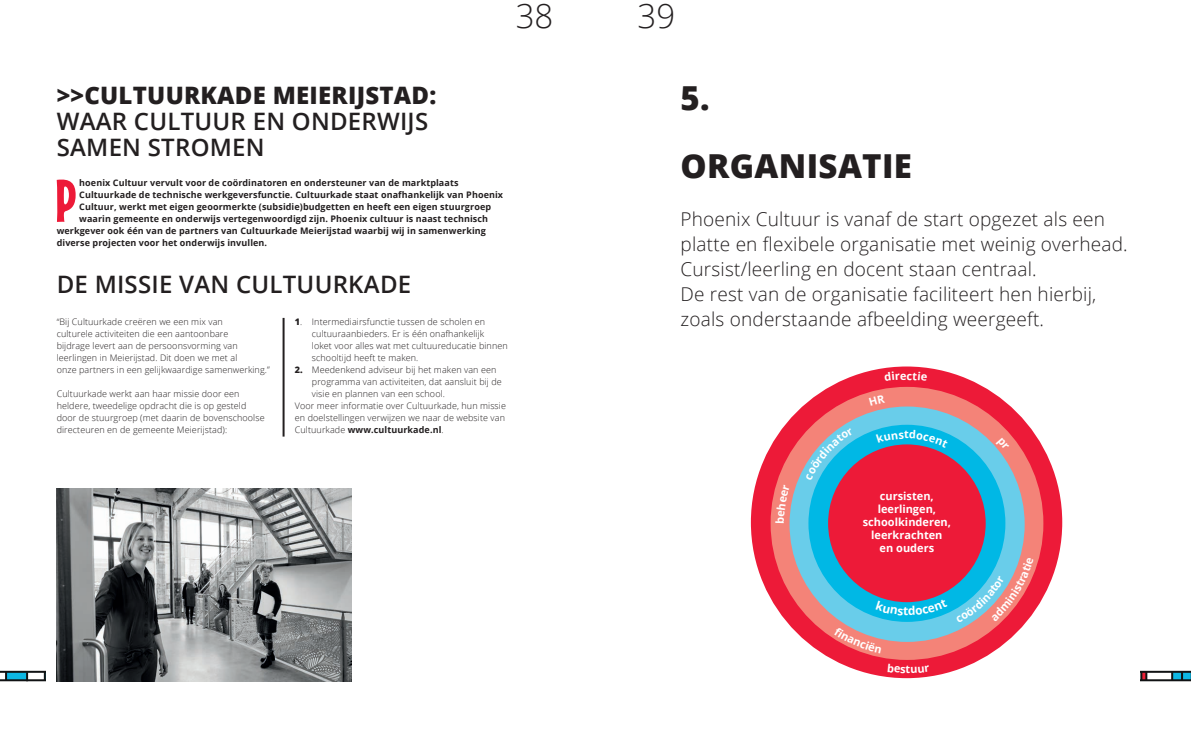
<style>
.page{position:relative;width:1191px;height:738px;background:#fff}
.page>*{position:absolute;margin:0;border:0;box-sizing:border-box;transform-origin:0 0}
.t1{font:61px "Las Vegas OT Jackpot";color:#ed1a38}
.t2{font:800 33px/67px "Open Sans";letter-spacing:.01em;color:#231f20}
.t3{font:300 33px "Open Sans";color:#231f20}
.t4{font:600 24px/26px "Open Sans";letter-spacing:.01em;color:#231f20}
.t5{font:800 24px "Open Sans";letter-spacing:.01em;color:#231f20}
.t6{font:300 19px/25px "Open Sans";letter-spacing:.01em;color:#231f20}
.t7{font:700 11px/13.2px "Open Sans";color:#fff;text-align:center}
.t8{font:300 9px/12px "Open Sans";letter-spacing:.01em;color:#231f20}
.t9{font:700 9px "Open Sans";letter-spacing:.01em;color:#231f20}
.s1{font-weight:800}
.s2{font-weight:300}
</style>
<div class="page">
<hr style="left:282px;top:317px;width:2px;height:119px;background:#231f20">
<img style="left:57px;top:488px;width:294px;height:192px">
<svg style="left:0;top:672px;width:44px;height:6px"></svg>
<svg style="left:7px;top:672px;width:19px;height:6px"></svg>
<svg style="left:5px;top:672px;width:2px;height:6px"></svg>
<svg style="left:26px;top:672px;width:2px;height:6px"></svg>
<hr style="left:0;top:678px;width:45px;height:2px;background:#111314">
<svg style="left:44px;top:671px;width:2px;height:9px"></svg>
<hr style="left:0;top:670px;width:45px;height:2px;background:#111314">
<svg style="left:1147px;top:672px;width:24px;height:6px"></svg>
<svg style="left:1173px;top:672px;width:17px;height:6px"></svg>
<svg style="left:1181px;top:672px;width:2px;height:6px"></svg>
<hr style="left:1140px;top:678px;width:51px;height:2px;background:#111314">
<svg style="left:1140px;top:672px;width:7px;height:8px"></svg>
<svg style="left:1171px;top:672px;width:2px;height:8px"></svg>
<hr style="left:1140px;top:670px;width:51px;height:2px;background:#111314">
<div style="left:751px;top:366px;width:311px;height:311px;background:#ed1a38;border-radius:50%"></div>
<div style="left:770px;top:386px;width:273px;height:273px;background:#f48378;border-radius:50%"></div>
<div style="left:789px;top:406px;width:235px;height:235px;background:#69cdea;border-radius:50%"></div>
<div style="left:808px;top:424px;width:197px;height:197px;background:#00b8e5;border-radius:50%"></div>
<div style="left:828px;top:444px;width:157px;height:157px;background:#ed1a38;border-radius:50%"></div>
<svg style="left:876px;top:429px;width:72px;height:18px"></svg>
<svg style="left:882px;top:598px;width:65px;height:16px"></svg>
<svg style="left:805px;top:427px;width:48px;height:53px"></svg>
<svg style="left:833px;top:626px;width:48px;height:26px"></svg>
<svg style="left:956px;top:556px;width:77px;height:66px"></svg>
<svg style="left:775px;top:484px;width:15px;height:39px"></svg>
<h2 class="t3" style="left:515px;top:-6px;width:39px">38</h2>
<h2 class="t3" style="left:637px;top:-6px;width:39px">39</h2>
<h3 class="t5" style="left:57px;top:76px;width:381px">&gt;&gt;CULTUURKADE MEIERIJSTAD:</h3>
<h3 class="t4" style="left:57px;top:107px;width:373px">WAAR CULTUUR EN ONDERWIJS<br>SAMEN STROMEN</h3>
<h1 class="t1" style="left:55px;top:168px;width:23px">P</h1>
<p class="t9" style="left:79px;top:176px;width:381px">hoenix Cultuur vervult voor de coördinatoren en ondersteuner van de marktplaats</p>
<p class="t9" style="left:79px;top:188px;width:425px">Cultuurkade de technische werkgeversfunctie. Cultuurkade staat onafhankelijk van Phoenix</p>
<p class="t9" style="left:79px;top:200px;width:413px">Cultuur, werkt met eigen geoormerkte (subsidie)budgetten en heeft een eigen stuurgroep</p>
<p class="t9" style="left:79px;top:212px;width:410px">waarin gemeente en onderwijs vertegenwoordigd zijn. Phoenix cultuur is naast technisch</p>
<p class="t9" style="left:57px;top:224px;width:431px">werkgever ook één van de partners van Cultuurkade Meierijstad waarbij wij in samenwerking</p>
<p class="t9" style="left:57px;top:236px;width:212px">diverse projecten voor het onderwijs invullen.</p>
<h3 class="t4" style="left:57px;top:270px;width:356px">DE MISSIE VAN CULTUURKADE</h3>
<p class="t8" style="left:57px;top:315px;width:214px">“Bij Cultuurkade creëren we een mix van<br>culturele activiteiten die een aantoonbare<br>bijdrage levert aan de persoonsvorming van leerlingen in Meierijstad. Dit doen we met al<br>onze partners in een gelijkwaardige samenwerking.”</p>
<p class="t8" style="left:57px;top:387px;width:209px">Cultuurkade werkt aan haar missie door een heldere, tweedelige opdracht die is op gesteld door de stuurgroep (met daarin de bovenschoolse directeuren en de gemeente Meierijstad):</p>
<p class="t8" style="left:312px;top:315px;width:197px;text-indent:-17px"><span class="s1">1</span>. Intermediairsfunctie tussen de scholen en cultuuraanbieders. Er is één onafhankelijk<br>loket voor alles wat met cultuureducatie binnen schooltijd heeft te maken.</p>
<p class="t8" style="left:295px;top:363px;width:203px"><span class="s1">2.</span> Meedenkend adviseur bij het maken van een</p>
<p class="t8" style="left:312px;top:375px;width:191px">programma van activiteiten, dat aansluit bij de</p>
<p class="t8" style="left:312px;top:387px;width:135px">visie en plannen van een school.</p>
<p class="t8" style="left:295px;top:399px;width:213px">Voor meer informatie over Cultuurkade, hun missie</p>
<p class="t8" style="left:295px;top:411px;width:212px">en doelstellingen verwijzen we naar de website van</p>
<p class="t9" style="left:295px;top:423px;width:150px"><span class="s2">Cultuurkade</span> www.cultuurkade.nl<span class="s2">.</span></p>
<h2 class="t2" style="left:680px;top:63px;width:233px">5.<br>ORGANISATIE</h2>
<p class="t6" style="left:680px;top:206px;width:448px">Phoenix Cultuur is vanaf de start opgezet als een platte en flexibele organisatie met weinig overhead.<br>Cursist/leerling en docent staan centraal.<br>De rest van de organisatie faciliteert hen hierbij, zoals onderstaande afbeelding weergeeft.</p>
<p class="t7" style="left:863px;top:488px;width:90px">cursisten, leerlingen, schoolkinderen, leerkrachten<br>en ouders</p>
<p class="t7" style="left:905px;top:661px;width:6px">t</p>
</div>
